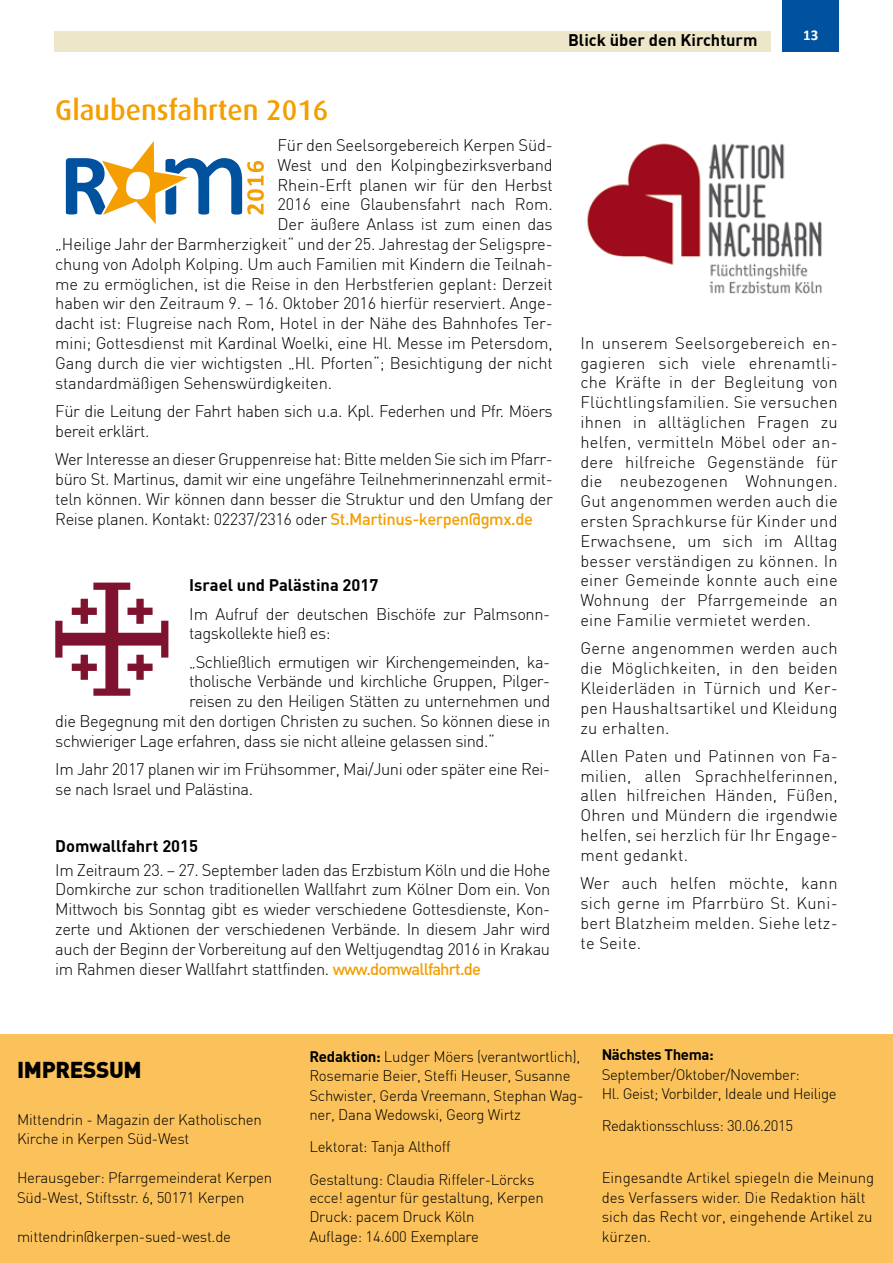
<style>
.page{position:relative;width:893px;height:1263px;background:#fff}
.page>*{position:absolute;margin:0;border:0;box-sizing:border-box;transform-origin:0 0}
.t1{font:500 28.5px "Dax";color:#f49e00}
.t2{font:900 22.5px "DIN";letter-spacing:-.015em;color:#000}
.t3{font:300 16.5px/19.8px "DIN";letter-spacing:-.01em;color:#000;text-align:justify}
.t4{font:700 16.5px "DIN";color:#000}
.t5{font:300 15px/19.5px "DIN";letter-spacing:-.015em;color:#000}
.t6{font:700 15px "DIN";letter-spacing:-.025em;color:#000}
.t7{font:700 15px "Calibri";color:#fff}
.s1{font-weight:500;color:#f49e00}
.s2{font-weight:700}
</style>
<div class="page">
<div style="left:783px;top:0;width:56px;height:52px;background:#00519e"></div>
<div style="left:54px;top:31px;width:716px;height:21px;background:#ede6c9"></div>
<svg style="left:66px;top:141px;width:198px;height:83px"></svg>
<svg style="left:55px;top:583px;width:113px;height:113px"></svg>
<div style="left:0;top:1034px;width:893px;height:229px;background:#fbc25b"></div>
<img style="left:587px;top:143px;width:235px;height:151px">
<p class="t4" style="left:568px;top:29px;width:191px">Blick über den Kirchturm</p>
<p class="t7" style="left:803px;top:26px;width:17px">13</p>
<h1 class="t1" style="left:55px;top:94px;width:275px">Glaubensfahrten 2016</h1>
<p class="t3" style="left:278px;top:135px;width:277px">Für den Seelsorgebereich Kerpen Süd-</p>
<p class="t3" style="left:278px;top:155px;width:277px">West und den Kolpingbezirksverband</p>
<p class="t3" style="left:278px;top:175px;width:277px">Rhein-Erft planen wir für den Herbst</p>
<p class="t3" style="left:278px;top:194px;width:277px">2016 eine Glaubensfahrt nach Rom.</p>
<p class="t3" style="left:278px;top:214px;width:277px">Der äußere Anlass ist zum einen das</p>
<p class="t3" style="left:55px;top:234px;width:499px">„Heilige Jahr der Barmherzigkeit“ und der 25. Jahrestag der Seligspre-</p>
<p class="t3" style="left:55px;top:254px;width:499px">chung von Adolph Kolping. Um auch Familien mit Kindern die Teilnah-</p>
<p class="t3" style="left:55px;top:274px;width:499px">me zu ermöglichen, ist die Reise in den Herbstferien geplant: Derzeit</p>
<p class="t3" style="left:55px;top:293px;width:499px">haben wir den Zeitraum 9. – 16. Oktober 2016 hierfür reserviert. Ange-</p>
<p class="t3" style="left:55px;top:313px;width:499px">dacht ist: Flugreise nach Rom, Hotel in der Nähe des Bahnhofes Ter-</p>
<p class="t3" style="left:55px;top:333px;width:499px">mini; Gottesdienst mit Kardinal Woelki, eine Hl. Messe im Petersdom,</p>
<p class="t3" style="left:55px;top:353px;width:499px">Gang durch die vier wichtigsten „Hl. Pforten“; Besichtigung der nicht</p>
<p class="t3" style="left:55px;top:373px;width:278px">standardmäßigen Sehenswürdigkeiten.</p>
<p class="t3" style="left:55px;top:401px;width:499px">Für die Leitung der Fahrt haben sich u.a. Kpl. Federhen und Pfr. Möers bereit erklärt.</p>
<p class="t3" style="left:55px;top:449px;width:499px">Wer Interesse an dieser Gruppenreise hat: Bitte melden Sie sich im Pfarr&shy;büro St. Martinus, damit wir eine ungefähre Teilnehmerinnenzahl ermit&shy;teln können. Wir können dann besser die Struktur und den Umfang der Reise planen. Kontakt: 02237/2316 oder <span class="s1">St.Martinus-kerpen@gmx.de</span></p>
<p class="t4" style="left:189px;top:574px;width:191px">Israel und Palästina 2017</p>
<p class="t3" style="left:189px;top:603px;width:363px">Im Aufruf der deutschen Bischöfe zur Palmsonn&shy;tagskollekte hieß es:</p>
<p class="t3" style="left:189px;top:652px;width:363px">„Schließlich ermutigen wir Kirchengemeinden, ka-</p>
<p class="t3" style="left:189px;top:671px;width:363px">tholische Verbände und kirchliche Gruppen, Pilger-</p>
<p class="t3" style="left:189px;top:691px;width:363px">reisen zu den Heiligen Stätten zu unternehmen und</p>
<p class="t3" style="left:55px;top:711px;width:496px">die Begegnung mit den dortigen Christen zu suchen. So können diese in</p>
<p class="t3" style="left:55px;top:731px;width:441px">schwieriger Lage erfahren, dass sie nicht alleine gelassen sind.“</p>
<p class="t3" style="left:55px;top:759px;width:496px">Im Jahr 2017 planen wir im Frühsommer, Mai/Juni oder später eine Rei&shy;se nach Israel und Palästina.</p>
<p class="t4" style="left:55px;top:835px;width:144px">Domwallfahrt 2015</p>
<p class="t3" style="left:55px;top:859px;width:496px">Im Zeitraum 23. – 27. September laden das Erzbistum Köln und die Hohe Domkirche zur schon traditionellen Wallfahrt zum Kölner Dom ein. Von Mittwoch bis Sonntag gibt es wieder verschiedene Gottesdienste, Kon&shy;zerte und Aktionen der verschiedenen Verbände. In diesem Jahr wird auch der Beginn der Vorbereitung auf den Weltjugendtag 2016 in Krakau im Rahmen dieser Wallfahrt stattfinden. <span class="s1">www.domwallfahrt.de</span></p>
<p class="t3" style="left:580px;top:333px;width:259px">In unserem Seelsorgebereich en&shy;gagieren sich viele ehrenamtli&shy;che Kräfte in der Begleitung von Flüchtlingsfamilien. Sie versuchen ihnen in alltäglichen Fragen zu helfen, vermitteln Möbel oder an&shy;dere hilfreiche Gegenstände für die neubezogenen Wohnungen.<br>Gut angenommen werden auch die ersten Sprachkurse für Kinder und Erwachsene, um sich im Alltag besser verständigen zu können. In einer Gemeinde konnte auch eine Wohnung der Pfarrgemeinde an eine Familie vermietet werden.</p>
<p class="t3" style="left:580px;top:638px;width:259px">Gerne angenommen werden auch die Möglichkeiten, in den beiden Kleiderläden in Türnich und Ker&shy;pen Haushaltsartikel und Kleidung zu erhalten.</p>
<p class="t3" style="left:580px;top:746px;width:259px">Allen Paten und Patinnen von Fa&shy;milien, allen Sprachhelferinnen, allen hilfreichen Händen, Füßen, Ohren und Mündern die irgendwie helfen, sei herzlich für Ihr Engage&shy;ment gedankt.</p>
<p class="t3" style="left:580px;top:873px;width:259px">Wer auch helfen möchte, kann sich gerne im Pfarrbüro St. Kuni&shy;bert Blatzheim melden. Siehe letz&shy;te Seite.</p>
<h2 class="t2" style="left:17px;top:1055px;width:126px">IMPRESSUM</h2>
<p class="t5" style="left:17px;top:1109px;width:246px">Mittendrin - Magazin der Katholischen<br>Kirche in Kerpen Süd-West</p>
<p class="t5" style="left:17px;top:1168px;width:257px">Herausgeber: Pfarrgemeinderat Kerpen<br>Süd-West, Stiftsstr. 6, 50171 Kerpen</p>
<p class="t5" style="left:17px;top:1226px;width:216px">mittendrin@kerpen-sued-west.de</p>
<p class="t5" style="left:309px;top:1046px;width:276px"><span class="s2">Redaktion:</span> Ludger Möers (verantwortlich), Rosemarie Beier, Steffi Heuser, Susanne Schwister, Gerda Vreemann, Stephan Wag&shy;ner, Dana Wedowski, Georg Wirtz</p>
<p class="t5" style="left:309px;top:1131px;width:227px;line-height:32.2px">Lektorat: Tanja Althoff<br>Gestaltung: Claudia Riffeler-Lörcks</p>
<p class="t5" style="left:309px;top:1187px;width:236px">ecce! agentur für gestaltung, Kerpen<br>Druck: pacem Druck Köln<br>Auflage: 14.600 Exemplare</p>
<p class="t6" style="left:602px;top:1045px;width:114px">Nächstes Thema:</p>
<p class="t5" style="left:602px;top:1064px;width:237px">September/Oktober/November:<br>Hl. Geist; Vorbilder, Ideale und Heilige</p>
<p class="t5" style="left:602px;top:1116px;width:193px">Redaktionsschluss: 30.06.2015</p>
<p class="t5" style="left:602px;top:1168px;width:274px">Eingesandte Artikel spiegeln die Meinung des Verfassers wider. Die Redaktion hält sich das Recht vor, eingehende Artikel zu kürzen.</p>
</div>
